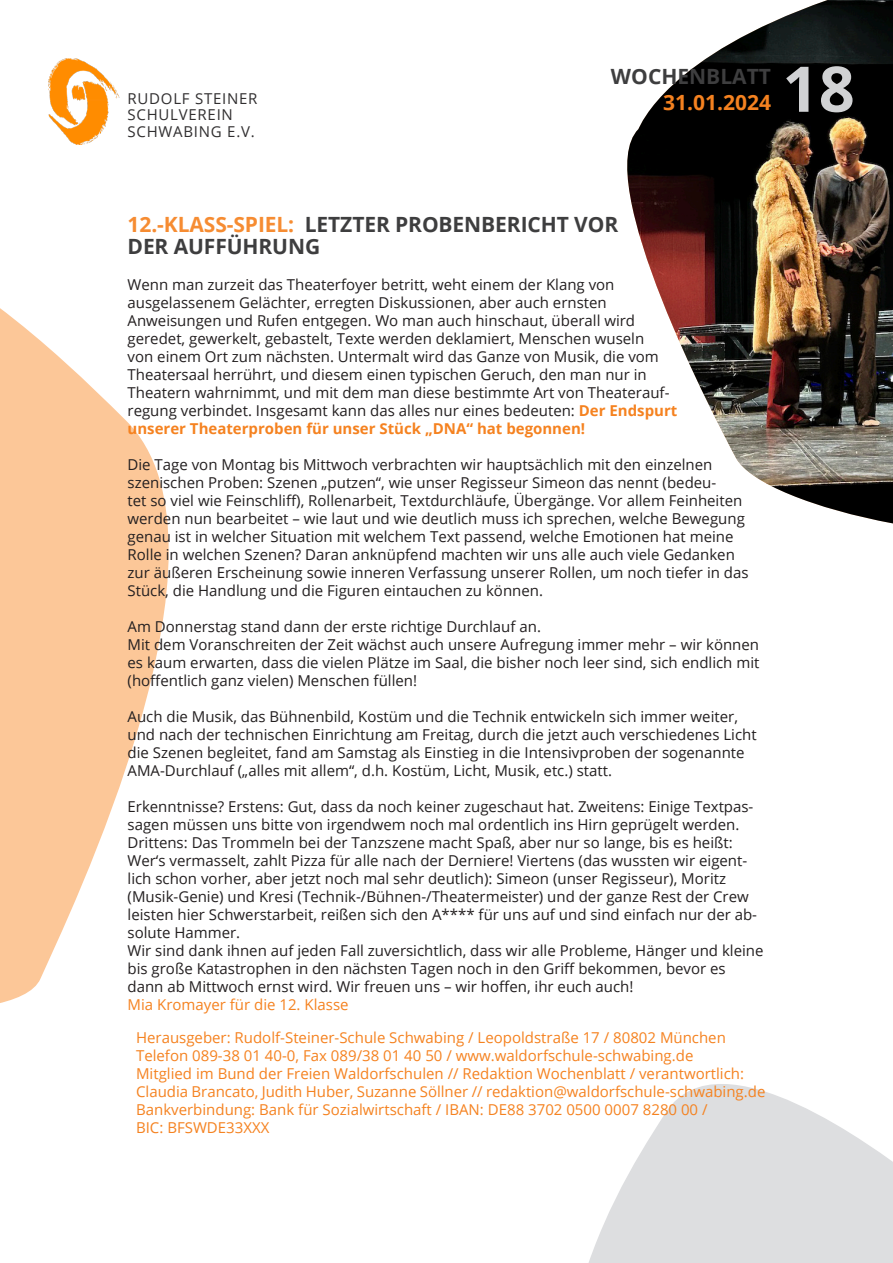
<style>
.page{position:relative;width:893px;height:1263px;background:#fff}
.page>*{position:absolute;margin:0;border:0;box-sizing:border-box;transform-origin:0 0}
.t1{font:700 63px "Open Sans";color:#d1d2d4}
.t2{font:700 21px/22.5px "Open Sans";letter-spacing:-.005em;color:#3e3e3f}
.t3{font:700 21px "Open Sans";color:#f58220}
.t4{font:15px/18px "Open Sans";color:#231f20}
.t5{font:15px/18px "Open Sans";color:#f58220}
.t6{font:15px/16.5px "Open Sans";letter-spacing:.05em;color:#312f30}
.s1{color:#f68c32}
.s2{font-weight:700;color:#f58220}
</style>
<div class="page">
<img style="left:48px;top:59px;width:72px;height:86px">
<svg style="left:588px;top:1084px;width:305px;height:179px;fill:#dddee0"></svg>
<svg style="left:0;top:308px;width:169px;height:695px;fill:#fcc798"></svg>
<img style="left:627px;top:0;width:266px;height:523px">
<p class="t6" style="left:128px;top:89px;width:131px">RUDOLF STEINER<br>SCHULVEREIN<br>SCHWABING E.V.</p>
<h2 class="t2" style="left:611px;top:65px;width:162px">WOCHENBLATT</h2>
<h2 class="t3" style="left:663px;top:87px;width:109px">31.01.2024</h2>
<h1 class="t1" style="left:782px;top:44px;width:74px">18</h1>
<h2 class="t2" style="left:128px;top:212px;width:492px"><span class="s1">12.-KLASS-SPIEL:</span> LETZTER PROBENBERICHT VOR<br>DER AUFFÜHRUNG</h2>
<p class="t4" style="left:128px;top:275px;width:551px">Wenn man zurzeit das Theaterfoyer betritt, weht einem der Klang von ausgelassenem Gelächter, erregten Diskussionen, aber auch ernsten Anweisungen und Rufen entgegen. Wo man auch hinschaut, überall wird geredet, gewerkelt, gebastelt, Texte werden deklamiert, Menschen wuseln<br>von einem Ort zum nächsten. Untermalt wird das Ganze von Musik, die vom Theatersaal herrührt, und diesem einen typischen Geruch, den man nur in Theatern wahrnimmt, und mit dem man diese bestimmte Art von Theaterauf&shy;regung verbindet. Insgesamt kann das alles nur eines bedeuten: <span class="s2">Der Endspurt unserer Theaterproben für unser Stück „DNA“ hat begonnen!</span></p>
<p class="t4" style="left:128px;top:455px;width:622px">Die Tage von Montag bis Mittwoch verbrachten wir hauptsächlich mit den einzelnen szenischen Proben: Szenen „putzen“, wie unser Regisseur Simeon das nennt (bedeu-<br>tet so viel wie Feinschliff), Rollenarbeit, Textdurchläufe, Übergänge. Vor allem Feinheiten werden nun bearbeitet – wie laut und wie deutlich muss ich sprechen, welche Bewegung genau ist in welcher Situation mit welchem Text passend, welche Emotionen hat meine Rolle in welchen Szenen? Daran anknüpfend machten wir uns alle auch viele Gedanken zur äußeren Erscheinung sowie inneren Verfassung unserer Rollen, um noch tiefer in das Stück, die Handlung und die Figuren eintauchen zu können.</p>
<p class="t4" style="left:128px;top:617px;width:633px">Am Donnerstag stand dann der erste richtige Durchlauf an.<br>Mit dem Voranschreiten der Zeit wächst auch unsere Aufregung immer mehr – wir können es kaum erwarten, dass die vielen Plätze im Saal, die bisher noch leer sind, sich endlich mit (hoffentlich ganz vielen) Menschen füllen!</p>
<p class="t4" style="left:128px;top:707px;width:631px">Auch die Musik, das Bühnenbild, Kostüm und die Technik entwickeln sich immer weiter, und nach der technischen Einrichtung am Freitag, durch die jetzt auch verschiedenes Licht die Szenen begleitet, fand am Samstag als Einstieg in die Intensivproben der sogenannte AMA-Durchlauf („alles mit allem“, d.h. Kostüm, Licht, Musik, etc.) statt.</p>
<p class="t4" style="left:128px;top:797px;width:637px">Erkenntnisse? Erstens: Gut, dass da noch keiner zugeschaut hat. Zweitens: Einige Textpas&shy;sagen müssen uns bitte von irgendwem noch mal ordentlich ins Hirn geprügelt werden.<br>Drittens: Das Trommeln bei der Tanzszene macht Spaß, aber nur so lange, bis es heißt:<br>Wer‘s vermasselt, zahlt Pizza für alle nach der Derniere! Viertens (das wussten wir eigent&shy;lich schon vorher, aber jetzt noch mal sehr deutlich): Simeon (unser Regisseur), Moritz (Musik-Genie) und Kresi (Technik-/Bühnen-/Theatermeister) und der ganze Rest der Crew leisten hier Schwerstarbeit, reißen sich den A**** für uns auf und sind einfach nur der ab&shy;solute Hammer.<br>Wir sind dank ihnen auf jeden Fall zuversichtlich, dass wir alle Probleme, Hänger und kleine bis große Katastrophen in den nächsten Tagen noch in den Griff bekommen, bevor es dann ab Mittwoch ernst wird. Wir freuen uns – wir hoffen, ihr euch auch!</p>
<p class="t5" style="left:136px;top:988px;width:591px;line-height:32.5px;text-indent:-9px">Mia Kromayer für die 12. Klasse<br>Herausgeber: Rudolf-Steiner-Schule Schwabing / Leopoldstraße 17 / 80802 München</p>
<p class="t5" style="left:136px;top:1046px;width:631px">Telefon 089-38 01 40-0, Fax 089/38 01 40 50 / www.waldorfschule-schwabing.de<br>Mitglied im Bund der Freien Waldorfschulen // Redaktion Wochenblatt / verantwortlich:<br>Claudia Brancato, Judith Huber, Suzanne Söllner // redaktion@waldorfschule-schwabing.de Bankverbindung: Bank für Sozialwirtschaft / IBAN: DE88 3702 0500 0007 8280 00 /<br>BIC: BFSWDE33XXX</p>
</div>
